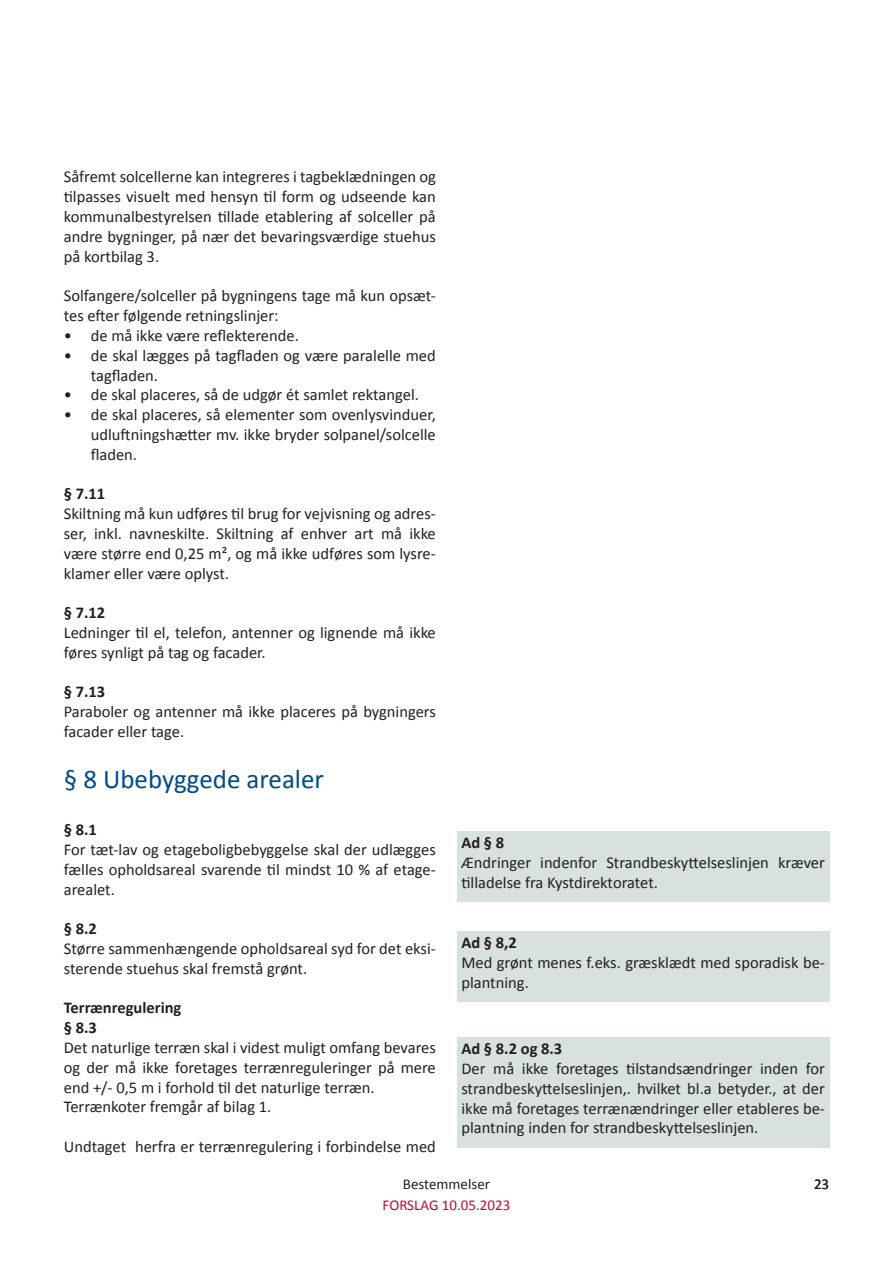
<style>
.page{position:relative;width:893px;height:1263px;background:#fff}
.page>*{position:absolute;margin:0;border:0;box-sizing:border-box;transform-origin:0 0}
.t1{font:27px "Calibri";color:#004b87}
.t2{font:16.5px/19.8px "Calibri";color:#231f20}
.t3{font:700 16.5px/19.8px "Calibri";color:#231f20}
.t4{font:15px "Calibri";color:#ba0d2b}
.t5{font:15px "Calibri";color:#231f20}
</style>
<div class="page">
<div style="left:457px;top:831px;width:372px;height:70px;background:#d8e1df"></div>
<div style="left:457px;top:1037px;width:372px;height:111px;background:#d8e1df"></div>
<div style="left:457px;top:931px;width:372px;height:70px;background:#d8e1df"></div>
<p class="t2" style="left:64px;top:167px;width:374px;text-align:justify">Såfremt solcellerne kan integreres i tagbeklædningen og tilpasses visuelt med hensyn til form og udseende kan kommunalbestyrelsen tillade etablering af solceller på andre bygninger, på nær det bevaringsværdige stuehus på kortbilag 3.</p>
<p class="t2" style="left:64px;top:286px;width:374px">Solfangere/solceller på bygningens tage må kun opsæt&shy;tes efter følgende retningslinjer:</p>
<p class="t2" style="left:64px;top:326px;width:237px">• de må ikke være reflekterende.</p>
<p class="t2" style="left:91px;top:345px;width:347px;text-indent:-27px">• de skal lægges på tagfladen og være paralelle med tagfladen.</p>
<p class="t2" style="left:64px;top:385px;width:357px">• de skal placeres, så de udgør ét samlet rektangel.</p>
<p class="t2" style="left:91px;top:405px;width:347px;text-align:justify;text-indent:-27px">• de skal placeres, så elementer som ovenlysvinduer, udluftningshætter mv. ikke bryder solpanel/solcelle fladen.</p>
<p class="t3" style="left:64px;top:484px;width:43px">§ 7.11</p>
<p class="t2" style="left:64px;top:504px;width:374px;text-align:justify">Skiltning må kun udføres til brug for vejvisning og adres&shy;ser, inkl. navneskilte. Skiltning af enhver art må ikke være større end 0,25 m², og må ikke udføres som lysre&shy;klamer eller være oplyst.</p>
<p class="t3" style="left:64px;top:603px;width:43px">§ 7.12</p>
<p class="t2" style="left:64px;top:623px;width:374px">Ledninger til el, telefon, antenner og lignende må ikke føres synligt på tag og facader.</p>
<p class="t3" style="left:64px;top:682px;width:43px">§ 7.13</p>
<p class="t2" style="left:64px;top:702px;width:374px">Paraboler og antenner må ikke placeres på bygningers facader eller tage.</p>
<h1 class="t1" style="left:64px;top:762px;width:262px">§ 8 Ubebyggede arealer</h1>
<p class="t3" style="left:64px;top:820px;width:35px">§ 8.1</p>
<p class="t2" style="left:64px;top:840px;width:374px;text-align:justify">For tæt-lav og etageboligbebyggelse skal der udlægges fælles opholdsareal svarende til mindst 10 % af etage&shy;arealet.</p>
<p class="t3" style="left:64px;top:919px;width:35px">§ 8.2</p>
<p class="t2" style="left:64px;top:939px;width:374px">Større sammenhængende opholdsareal syd for det eksi&shy;sterende stuehus skal fremstå grønt.</p>
<p class="t3" style="left:64px;top:998px;width:119px">Terrænregulering § 8.3</p>
<p class="t2" style="left:64px;top:1038px;width:374px">Det naturlige terræn skal i videst muligt omfang bevares og der må ikke foretages terrænreguleringer på mere end +/- 0,5 m i forhold til det naturlige terræn.<br>Terrænkoter fremgår af bilag 1.</p>
<p class="t2" style="left:64px;top:1137px;width:374px">Undtaget herfra er terrænregulering i forbindelse med</p>
<p class="t3" style="left:461px;top:833px;width:44px">Ad § 8</p>
<p class="t2" style="left:461px;top:852px;width:365px">Ændringer indenfor Strandbeskyttelseslinjen kræver tilladelse fra Kystdirektoratet.</p>
<p class="t3" style="left:461px;top:932px;width:57px">Ad § 8,2</p>
<p class="t2" style="left:461px;top:952px;width:365px">Med grønt menes f.eks. græsklædt med sporadisk be&shy;plantning.</p>
<p class="t3" style="left:461px;top:1039px;width:102px">Ad § 8.2 og 8.3</p>
<p class="t2" style="left:461px;top:1059px;width:365px;text-align:justify">Der må ikke foretages tilstandsændringer inden for strandbeskyttelseslinjen,. hvilket bl.a betyder., at der ikke må foretages terrænændringer eller etableres be&shy;plantning inden for strandbeskyttelseslinjen.</p>
<p class="t5" style="left:403px;top:1175px;width:89px">Bestemmelser</p>
<p class="t5" style="left:814px;top:1175px;width:17px">23</p>
<p class="t4" style="left:383px;top:1196px;width:129px">FORSLAG 10.05.2023</p>
</div>
